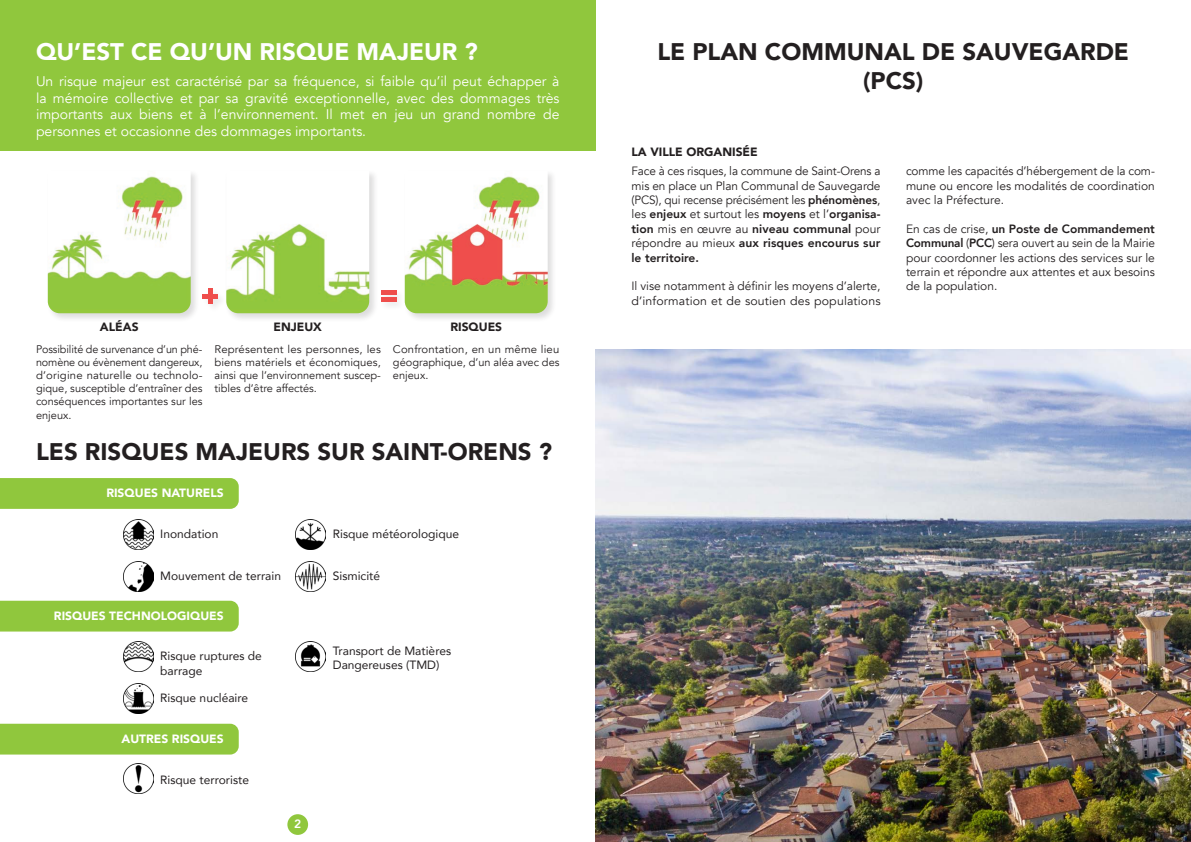
<style>
.page{position:relative;width:1191px;height:842px;background:#fff}
.page>*{position:absolute;margin:0;border:0;box-sizing:border-box;transform-origin:0 0}
.t1{font:900 24px "Avenir";color:#231f20}
.TITRE{font:900 24px "Avenir";color:#fff}
.Sous_titre{font:14px/16.8px "Avenir";color:#fff;text-align:justify}
.TEXTE{font:12px/14.4px "Avenir";color:#231f20;text-align:justify}
.t2{font:12px/14.4px "Avenir";color:#231f20}
.t3{font:900 12px "Avenir";color:#fff}
.SOUS_TITRE__texte{font:900 12px "Avenir";color:#231f20}
.t4{font:800 12px "Avenir";color:#fff}
.TEXTE-2{font:11px/13.2px "Avenir";color:#231f20;text-align:justify}
.s1{font-weight:800}
</style>
<div class="page">
<div style="left:287px;top:814px;width:21px;height:21px;background:#90c73d;border-radius:50%"></div>
<div style="left:46px;top:169px;width:154px;height:154px;background:#231f20;opacity:.15"></div>
<img style="left:48px;top:170px;width:143px;height:143px">
<div style="left:225px;top:169px;width:153px;height:154px;background:#231f20;opacity:.15"></div>
<img style="left:226px;top:170px;width:143px;height:143px">
<div style="left:403px;top:169px;width:154px;height:154px;background:#231f20;opacity:.15"></div>
<img style="left:405px;top:170px;width:142px;height:143px">
<div style="left:0;top:0;width:595px;height:150px;background:#90c73d"></div>
<svg style="left:0;top:478px;width:239px;height:31px;background:#91c73f"></svg>
<div style="left:0;top:601px;width:239px;height:30px;background:#90c73d"></div>
<div style="left:0;top:724px;width:239px;height:30px;background:#90c73d"></div>
<img style="left:123px;top:519px;width:30px;height:30px">
<img style="left:123px;top:561px;width:30px;height:30px">
<img style="left:296px;top:519px;width:30px;height:30px">
<img style="left:296px;top:561px;width:30px;height:30px">
<img style="left:123px;top:642px;width:30px;height:30px">
<img style="left:123px;top:684px;width:30px;height:30px">
<img style="left:296px;top:642px;width:30px;height:30px">
<img style="left:123px;top:764px;width:30px;height:30px">
<div style="left:379px;top:289px;width:26px;height:23px;background:#231f20;opacity:.1"></div>
<hr style="left:381px;top:291px;width:15px;height:4px;background:#ef4e4c">
<hr style="left:381px;top:298px;width:15px;height:4px;background:#ef4e4c">
<div style="left:201px;top:288px;width:26px;height:25px;background:#231f20;opacity:.1"></div>
<hr style="left:208px;top:289px;width:4px;height:15px;background:#ef4e4c">
<div style="left:202px;top:294px;width:15px;height:5px;background:#ef4e4c"></div>
<img style="left:595px;top:349px;width:596px;height:493px">
<p class="TITRE" style="left:36px;top:31px;width:443px">QU’EST CE QU’UN RISQUE MAJEUR ?</p>
<p class="Sous_titre" style="left:36px;top:73px;width:525px">Un risque majeur est caractérisé par sa fréquence, si faible qu’il peut échapper à la mémoire collective et par sa gravité exceptionnelle, avec des dommages très importants aux biens et à l’environnement. Il met en jeu un grand nombre de personnes et occasionne des dommages importants.</p>
<p class="SOUS_TITRE__texte" style="left:100px;top:316px;width:40px">ALÉAS</p>
<p class="SOUS_TITRE__texte" style="left:273px;top:316px;width:50px">ENJEUX</p>
<p class="SOUS_TITRE__texte" style="left:450px;top:316px;width:53px">RISQUES</p>
<p class="TEXTE-2" style="left:36px;top:342px;width:168px">Possibilité de survenance d’un phé&shy;nomène ou évènement dangereux, d’origine naturelle ou technolo&shy;gique, susceptible d’entraîner des conséquences importantes sur les enjeux.</p>
<p class="TEXTE-2" style="left:214px;top:342px;width:168px">Représentent les personnes, les biens matériels et économiques, ainsi que l’environnement suscep&shy;tibles d’être affectés.</p>
<p class="TEXTE-2" style="left:393px;top:342px;width:168px">Confrontation, en un même lieu géographique, d’un aléa avec des enjeux.</p>
<p class="t1" style="left:36px;top:431px;width:517px">LES RISQUES MAJEURS SUR SAINT-ORENS ?</p>
<p class="t3" style="left:106px;top:483px;width:119px">RISQUES NATURELS</p>
<p class="t2" style="left:160px;top:527px;width:60px">Inondation</p>
<p class="t2" style="left:333px;top:527px;width:128px">Risque météorologique</p>
<p class="t2" style="left:333px;top:569px;width:49px">Sismicité</p>
<p class="t2" style="left:160px;top:569px;width:122px">Mouvement de terrain</p>
<p class="t3" style="left:54px;top:606px;width:171px">RISQUES TECHNOLOGIQUES</p>
<p class="t2" style="left:160px;top:648px;width:103px">Risque ruptures de barrage</p>
<p class="t2" style="left:333px;top:643px;width:120px">Transport de Matières<br>Dangereuses (TMD)</p>
<p class="t2" style="left:160px;top:690px;width:89px">Risque nucléaire</p>
<p class="t3" style="left:121px;top:729px;width:104px">AUTRES RISQUES</p>
<p class="t2" style="left:160px;top:772px;width:90px">Risque terroriste</p>
<p class="t4" style="left:294px;top:815px;width:9px">2</p>
<p class="t1" style="left:657px;top:31px;width:473px">LE PLAN COMMUNAL DE SAUVEGARDE</p>
<p class="t1" style="left:863px;top:60px;width:62px">(PCS)</p>
<p class="SOUS_TITRE__texte" style="left:631px;top:141px;width:128px">LA VILLE ORGANISÉE</p>
<p class="TEXTE" style="left:631px;top:164px;width:251px">Face à ces risques, la commune de Saint-Orens a mis en place un Plan Communal de Sauvegarde (PCS), qui recense précisément les <span class="s1">phénomènes</span>, les <span class="s1">enjeux</span> et surtout les <span class="s1">moyens</span> et l’<span class="s1">organisa&shy;tion</span> mis en œuvre au <span class="s1">niveau communal</span> pour répondre au mieux <span class="s1">aux risques encourus sur le territoire.</span></p>
<p class="TEXTE" style="left:631px;top:279px;width:251px">Il vise notamment à définir les moyens d’alerte, d’information et de soutien des populations</p>
<p class="TEXTE" style="left:906px;top:164px;width:250px">comme les capacités d’hébergement de la com&shy;mune ou encore les modalités de coordination avec la Préfecture.</p>
<p class="TEXTE" style="left:906px;top:222px;width:250px">En cas de crise, <span class="s1">un Poste de Commandement Communal</span> (<span class="s1">PCC</span>) sera ouvert au sein de la Mairie pour coordonner les actions des services sur le terrain et répondre aux attentes et aux besoins de la population.</p>
</div>
